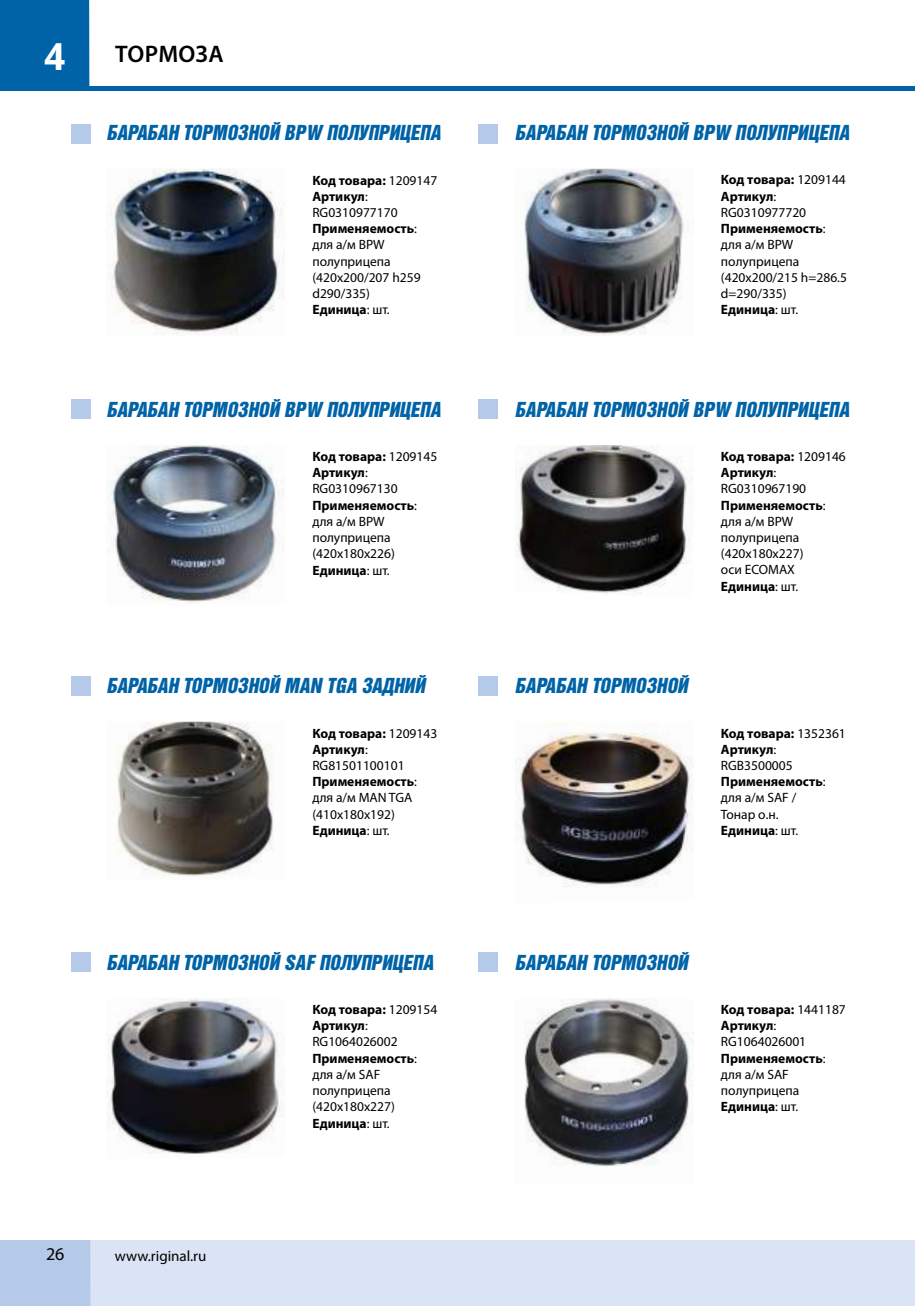
<style>
.page{position:relative;width:915px;height:1306px;background:#fff}
.page>*{position:absolute;margin:0;border:0;box-sizing:border-box;transform-origin:0 0}
.t1{font:700 37.5px "Noto Sans";color:#fff}
.t2{font:600 24px "Myriad Pro";letter-spacing:.01em;color:#000}
.t3{font:italic 21px "Bastion Kontrast";color:#0063a7}
.t4{font:18px "Myriad Pro";color:#000}
.t5{font:15px "Myriad Pro";color:#000}
.t6{font:13.5px/16.2px "Myriad Pro";color:#000}
.s1{font-weight:700}
</style>
<div class="page">
<div style="left:71px;top:124px;width:19px;height:20px;background:#b5cae9"></div>
<div style="left:71px;top:400px;width:19px;height:19px;background:#b5cae9"></div>
<div style="left:71px;top:676px;width:19px;height:19px;background:#b5cae9"></div>
<div style="left:71px;top:952px;width:19px;height:20px;background:#b5cae9"></div>
<div style="left:478px;top:124px;width:19px;height:20px;background:#b5cae9"></div>
<div style="left:478px;top:400px;width:19px;height:19px;background:#b5cae9"></div>
<div style="left:478px;top:676px;width:19px;height:19px;background:#b5cae9"></div>
<div style="left:478px;top:952px;width:19px;height:20px;background:#b5cae9"></div>
<div style="left:90px;top:1240px;width:824px;height:65px;background:#dae4f4"></div>
<hr style="left:0;top:86px;width:914px;height:4px;background:#0063a7">
<div style="left:0;top:1240px;width:90px;height:65px;background:#b5cae9"></div>
<div style="left:0;top:0;width:89px;height:86px;background:#0063a7"></div>
<img style="left:524px;top:168px;width:160px;height:168px">
<img style="left:107px;top:168px;width:178px;height:167px">
<img style="left:107px;top:445px;width:177px;height:158px">
<img style="left:117px;top:721px;width:156px;height:155px">
<img style="left:515px;top:722px;width:178px;height:164px">
<img style="left:524px;top:998px;width:169px;height:168px">
<img style="left:107px;top:998px;width:175px;height:156px">
<img style="left:515px;top:445px;width:175px;height:149px">
<h1 class="t1" style="left:45px;top:30px;width:22px">4</h1>
<h2 class="t2" style="left:115px;top:41px;width:110px">ТОРМОЗА</h2>
<h3 class="t3" style="left:106px;top:122px;width:335px">БАРАБАН ТОРМОЗНОЙ BPW ПОЛУПРИЦЕПА</h3>
<h3 class="t3" style="left:514px;top:122px;width:335px">БАРАБАН ТОРМОЗНОЙ BPW ПОЛУПРИЦЕПА</h3>
<p class="t6" style="left:312px;top:172px;width:126px"><span class="s1">Код товара:</span> 1209147<br><span class="s1">Артикул</span>:<br>RG0310977170<br><span class="s1">Применяемость</span>: для а/м BPW полуприцепа (420x200/207 h259 d290/335)<br><span class="s1">Единица</span>: шт.</p>
<p class="t6" style="left:720px;top:172px;width:127px"><span class="s1">Код товара:</span> 1209144<br><span class="s1">Артикул</span>:<br>RG0310977720<br><span class="s1">Применяемость</span>: для а/м BPW полуприцепа (420x200/215 h=286.5 d=290/335)<br><span class="s1">Единица</span>: шт.</p>
<h3 class="t3" style="left:106px;top:398px;width:335px">БАРАБАН ТОРМОЗНОЙ BPW ПОЛУПРИЦЕПА</h3>
<h3 class="t3" style="left:514px;top:398px;width:335px">БАРАБАН ТОРМОЗНОЙ BPW ПОЛУПРИЦЕПА</h3>
<p class="t6" style="left:312px;top:448px;width:126px"><span class="s1">Код товара:</span> 1209145<br><span class="s1">Артикул</span>:<br>RG0310967130<br><span class="s1">Применяемость</span>: для а/м BPW полуприцепа (420х180х226)<br><span class="s1">Единица</span>: шт.</p>
<p class="t6" style="left:720px;top:448px;width:126px"><span class="s1">Код товара:</span> 1209146<br><span class="s1">Артикул</span>:<br>RG0310967190<br><span class="s1">Применяемость</span>: для а/м BPW полуприцепа (420х180х227)<br>оси ECOMAX<br><span class="s1">Единица</span>: шт.</p>
<h3 class="t3" style="left:106px;top:675px;width:320px">БАРАБАН ТОРМОЗНОЙ MAN TGA ЗАДНИЙ</h3>
<h3 class="t3" style="left:514px;top:675px;width:174px">БАРАБАН ТОРМОЗНОЙ</h3>
<p class="t6" style="left:312px;top:725px;width:126px"><span class="s1">Код товара:</span> 1209143<br><span class="s1">Артикул</span>:<br>RG81501100101<br><span class="s1">Применяемость</span>: для а/м MAN TGA (410х180х192)<br><span class="s1">Единица</span>: шт.</p>
<p class="t6" style="left:720px;top:725px;width:126px"><span class="s1">Код товара:</span> 1352361<br><span class="s1">Артикул</span>:<br>RGB3500005<br><span class="s1">Применяемость</span>: для а/м SAF /<br>Тонар о.н.<br><span class="s1">Единица</span>: шт.</p>
<h3 class="t3" style="left:106px;top:951px;width:328px">БАРАБАН ТОРМОЗНОЙ SAF ПОЛУПРИЦЕПА</h3>
<h3 class="t3" style="left:514px;top:951px;width:174px">БАРАБАН ТОРМОЗНОЙ</h3>
<p class="t6" style="left:312px;top:1001px;width:126px"><span class="s1">Код товара:</span> 1209154<br><span class="s1">Артикул</span>:<br>RG1064026002<br><span class="s1">Применяемость</span>: для а/м SAF полуприцепа (420х180х227)<br><span class="s1">Единица</span>: шт.</p>
<p class="t6" style="left:720px;top:1001px;width:126px"><span class="s1">Код товара:</span> 1441187<br><span class="s1">Артикул</span>:<br>RG1064026001<br><span class="s1">Применяемость</span>: для а/м SAF полуприцепа<br><span class="s1">Единица</span>: шт.</p>
<h3 class="t4" style="left:46px;top:1244px;width:20px">26</h3>
<p class="t5" style="left:115px;top:1247px;width:93px">www.riginal.ru</p>
</div>
